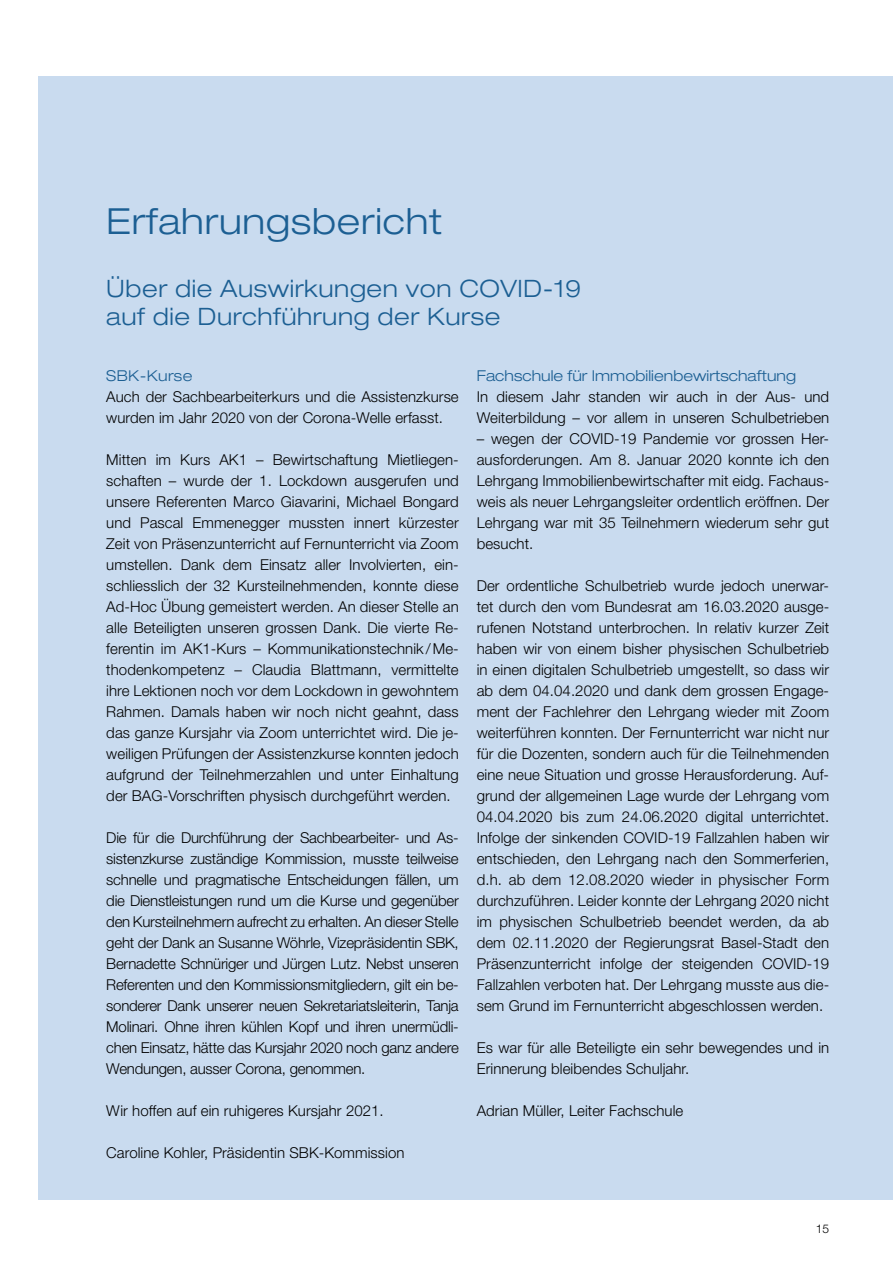
<style>
.page{position:relative;width:893px;height:1263px;background:#fff}
.page>*{position:absolute;margin:0;border:0;box-sizing:border-box;transform-origin:0 0}
.t1{font:300 expanded 36px "Helvetica Neue LT Std";letter-spacing:.025em;color:#1c5f93}
.t2{font:300 expanded 24px/28.5px "Helvetica Neue LT Std";letter-spacing:.025em;color:#1c5f93}
.t3{font:300 15px/21px "Helvetica Neue LT Std";letter-spacing:.005em;color:#000;text-align:justify}
.t4{font:300 expanded 15px "Helvetica Neue LT Std";letter-spacing:.005em;color:#1c5f93}
.t5{font:300 expanded 15px "Helvetica Neue LT Std";letter-spacing:.025em;color:#1c5f93}
.t6{font:300 12px "Helvetica Neue LT Std";color:#000}
</style>
<div class="page">
<div style="left:38px;top:77px;width:855px;height:1123px;background:#c9dbef"></div>
<h1 class="t1" style="left:106px;top:199px;width:337px">Erfahrungsbericht</h1>
<h2 class="t2" style="left:106px;top:274px;width:476px">Über die Auswirkungen von COVID-19 auf die Durchführung der Kurse</h2>
<p class="t5" style="left:106px;top:366px;width:88px">SBK-Kurse</p>
<p class="t3" style="left:106px;top:385px;width:354px">Auch der Sachbearbeiterkurs und die Assistenzkurse wurden im Jahr 2020 von der Corona-Welle erfasst.</p>
<p class="t3" style="left:106px;top:448px;width:354px">Mitten im Kurs AK1 – Bewirtschaftung Mietliegen&shy;schaften – wurde der 1. Lockdown ausgerufen und unsere Referenten Marco Giavarini, Michael Bongard und Pascal Emmenegger mussten innert kürzester Zeit von Präsenzunterricht auf Fernunterricht via Zoom umstellen. Dank dem Einsatz aller Involvierten, ein&shy;schliesslich der 32 Kursteilnehmenden, konnte diese Ad-Hoc Übung gemeistert werden. An dieser Stelle an alle Beteiligten unseren grossen Dank. Die vierte Re&shy;ferentin im AK1-Kurs – Kommunikationstechnik /Me&shy;thodenkompetenz – Claudia Blattmann, vermittelte ihre Lektionen noch vor dem Lockdown in gewohntem Rahmen. Damals haben wir noch nicht geahnt, dass das ganze Kursjahr via Zoom unterrichtet wird. Die je&shy;weiligen Prüfungen der Assistenzkurse konnten jedoch aufgrund der Teilnehmerzahlen und unter Einhaltung der BAG-Vorschriften physisch durchgeführt werden.</p>
<p class="t3" style="left:106px;top:826px;width:354px">Die für die Durchführung der Sachbearbeiter- und As&shy;sistenzkurse zuständige Kommission, musste teilweise schnelle und pragmatische Entscheidungen fällen, um die Dienstleistungen rund um die Kurse und gegenüber den Kursteilnehmern aufrecht zu erhalten. An dieser Stelle geht der Dank an Susanne Wöhrle, Vizepräsidentin SBK, Bernadette Schnüriger und Jürgen Lutz. Nebst unseren Referenten und den Kommissionsmitgliedern, gilt ein be&shy;sonderer Dank unserer neuen Sekretariatsleiterin, Tanja Molinari. Ohne ihren kühlen Kopf und ihren unermüdli&shy;chen Einsatz, hätte das Kursjahr 2020 noch ganz andere Wendungen, ausser Corona, genommen.</p>
<p class="t3" style="left:106px;top:1099px;width:279px">Wir hoffen auf ein ruhigeres Kursjahr 2021.</p>
<p class="t3" style="left:106px;top:1141px;width:300px">Caroline Kohler, Präsidentin SBK-Kommission</p>
<p class="t4" style="left:477px;top:366px;width:321px">Fachschule für Immobilienbewirtschaftung</p>
<p class="t3" style="left:477px;top:385px;width:354px">In diesem Jahr standen wir auch in der Aus- und<br>Weiterbildung – vor allem in unseren Schulbetrieben</p>
<p class="t3" style="left:477px;top:427px;width:354px">– wegen der COVID-19 Pandemie vor grossen Her&shy;ausforderungen. Am 8. Januar 2020 konnte ich den Lehrgang Immobilienbewirtschafter mit eidg. Fachaus&shy;weis als neuer Lehrgangsleiter ordentlich eröffnen. Der Lehrgang war mit 35 Teilnehmern wiederum sehr gut besucht.</p>
<p class="t3" style="left:477px;top:574px;width:354px">Der ordentliche Schulbetrieb wurde jedoch unerwar&shy;tet durch den vom Bundesrat am 16.03.2020 ausge&shy;rufenen Notstand unterbrochen. In relativ kurzer Zeit haben wir von einem bisher physischen Schulbetrieb in einen digitalen Schulbetrieb umgestellt, so dass wir ab dem 04.04.2020 und dank dem grossen Engage&shy;ment der Fachlehrer den Lehrgang wieder mit Zoom weiterführen konnten. Der Fernunterricht war nicht nur für die Dozenten, sondern auch für die Teilnehmenden eine neue Situation und grosse Herausforderung. Auf&shy;grund der allgemeinen Lage wurde der Lehrgang vom 04.04.2020 bis zum 24.06.2020 digital unterrichtet.<br>Infolge der sinkenden COVID-19 Fallzahlen haben wir entschieden, den Lehrgang nach den Sommerferien, d.h. ab dem 12.08.2020 wieder in physischer Form durchzuführen. Leider konnte der Lehrgang 2020 nicht im physischen Schulbetrieb beendet werden, da ab dem 02.11.2020 der Regierungsrat Basel-Stadt den Präsenzunterricht infolge der steigenden COVID-19<br>Fallzahlen verboten hat. Der Lehrgang musste aus die&shy;sem Grund im Fernunterricht abgeschlossen werden.</p>
<p class="t3" style="left:477px;top:1036px;width:354px">Es war für alle Beteiligte ein sehr bewegendes und in<br>Erinnerung bleibendes Schuljahr.</p>
<p class="t3" style="left:477px;top:1099px;width:208px">Adrian Müller, Leiter Fachschule</p>
<p class="t6" style="left:816px;top:1221px;width:15px">15</p>
</div>
